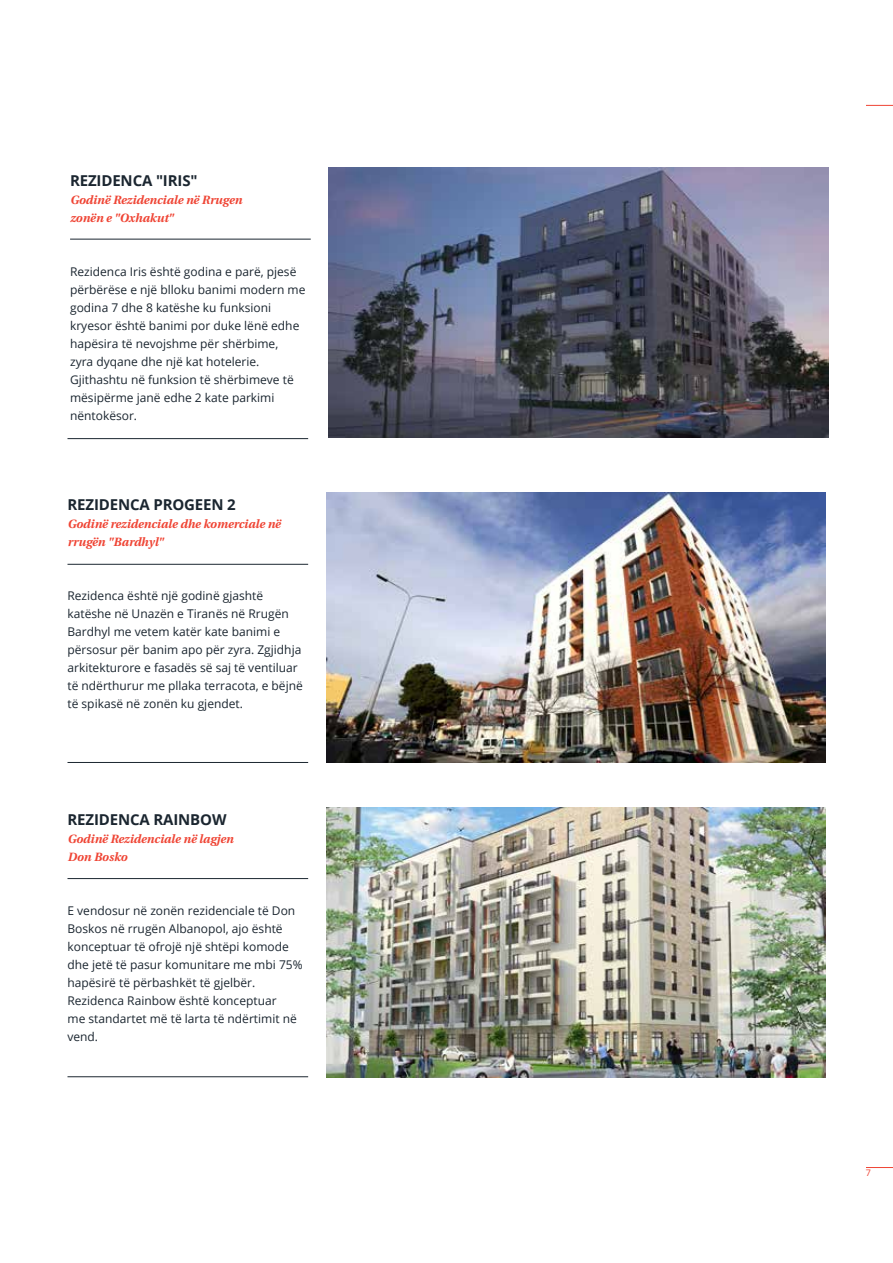
<style>
.page{position:relative;width:893px;height:1263px;background:#fff}
.page>*{position:absolute;margin:0;border:0;box-sizing:border-box;transform-origin:0 0}
.t1{font:700 15px "Open Sans";letter-spacing:-.01em;color:#1b2630}
.t2{font:12px/18px "Open Sans";color:#1b2630}
.t3{font:italic 700 12px/18px "Heuristica";color:#ef4434}
.t4{font:9px "Open Sans";color:#ef4434}
</style>
<div class="page">
<img style="left:326px;top:807px;width:499px;height:270px">
<img style="left:326px;top:493px;width:499px;height:270px">
<img style="left:329px;top:168px;width:499px;height:270px">
<hr style="left:68px;top:878px;width:240px;height:1px;background:#1b2630">
<hr style="left:68px;top:564px;width:240px;height:1px;background:#1b2630">
<hr style="left:70px;top:239px;width:241px;height:1px;background:#1b2630">
<hr style="left:68px;top:1076px;width:240px;height:1px;background:#1b2630">
<hr style="left:68px;top:762px;width:240px;height:1px;background:#1b2630">
<hr style="left:68px;top:438px;width:240px;height:1px;background:#1b2630">
<svg style="left:866px;top:105px;width:27px;height:1px"></svg>
<svg style="left:866px;top:1167px;width:27px;height:1px"></svg>
<p class="t1" style="left:70px;top:170px;width:129px">REZIDENCA "IRIS"</p>
<p class="t3" style="left:70px;top:190px;width:174px">Godinë Rezidenciale në Rrugen zonën e "Oxhakut"</p>
<p class="t2" style="left:70px;top:262px;width:237px">Rezidenca Iris është godina e parë, pjesë përbërëse e një blloku banimi modern me godina 7 dhe 8 katëshe ku funksioni kryesor është banimi por duke lënë edhe hapësira të nevojshme për shërbime,<br>zyra dyqane dhe një kat hotelerie.<br>Gjithashtu në funksion të shërbimeve të mësipërme janë edhe 2 kate parkimi nëntokësor.</p>
<p class="t1" style="left:68px;top:494px;width:170px">REZIDENCA PROGEEN 2</p>
<p class="t3" style="left:68px;top:514px;width:215px">Godinë rezidenciale dhe komerciale në rrugën "Bardhyl"</p>
<p class="t2" style="left:68px;top:586px;width:237px">Rezidenca është një godinë gjashtë katëshe në Unazën e Tiranës në Rrugën Bardhyl me vetem katër kate banimi e përsosur për banim apo për zyra. Zgjidhja arkitekturore e fasadës së saj të ventiluar të ndërthurur me pllaka terracota, e bëjnë të spikasë në zonën ku gjendet.</p>
<p class="t1" style="left:68px;top:809px;width:160px">REZIDENCA RAINBOW</p>
<p class="t3" style="left:68px;top:829px;width:168px">Godinë Rezidenciale në lagjen<br>Don Bosko</p>
<p class="t2" style="left:68px;top:901px;width:237px">E vendosur në zonën rezidenciale të Don Boskos në rrugën Albanopol, ajo është konceptuar të ofrojë një shtëpi komode dhe jetë të pasur komunitare me mbi 75% hapësirë të përbashkët të gjelbër.<br>Rezidenca Rainbow është konceptuar<br>me standartet më të larta të ndërtimit në vend.</p>
<p class="t4" style="left:866px;top:1167px;width:7px">7</p>
</div>
